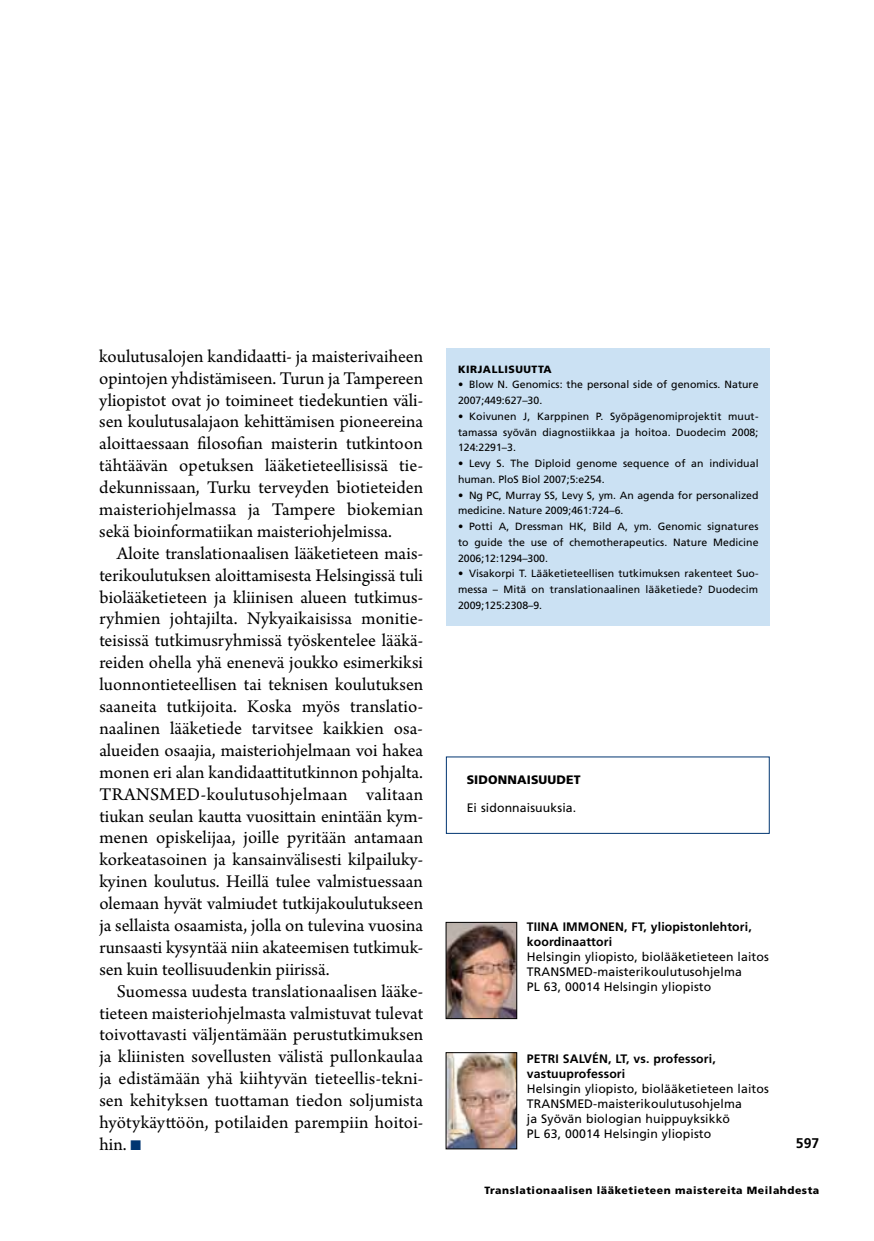
<style>
.page{position:relative;width:874px;height:1241px;background:#fff}
.page>*{position:absolute;margin:0;border:0;box-sizing:border-box;transform-origin:0 0}
.t1{font:18.9px/21.9px "Arno Pro";color:#000;text-align:justify}
.t2{font:700 14px "Frutiger LT Std";color:#000}
.t3{font:12.25px/14.9px "Frutiger LT Std";letter-spacing:.01em;color:#000}
.t4{font:700 12.25px/14.9px "Frutiger LT Std";letter-spacing:.01em;color:#000}
.t5{font:900 12.25px "Frutiger LT Std";color:#000}
.t6{font:10.5px/15.8px "Frutiger LT Std";letter-spacing:.005em;color:#000}
.t7{font:900 10.5px "Frutiger LT Std";letter-spacing:.05em;color:#000}
.s1{color:#003571}
</style>
<div class="page">
<div style="left:445px;top:348px;width:324px;height:278px;background:#cbe1f3"></div>
<img style="left:447px;top:924px;width:67px;height:92px">
<div style="left:445px;top:922px;width:71px;height:96px;border:1px solid #000"></div>
<img style="left:447px;top:1054px;width:67px;height:92px">
<p class="t1" style="left:99px;top:346px;width:325px">koulutusalojen kandidaatti- ja maisterivaiheen opintojen yhdistämiseen. Turun ja Tampereen yliopistot ovat jo toimineet tiedekuntien väli&shy;sen koulutusalajaon kehittämisen pioneereina aloittaessaan filosofian maisterin tutkintoon tähtäävän opetuksen lääketieteellisissä tie&shy;dekunnissaan, Turku terveyden biotieteiden maisteriohjelmassa ja Tampere biokemian sekä bioinformatiikan maisteriohjelmissa.</p>
<p class="t1" style="left:99px;top:543px;width:325px;text-indent:17px">Aloite translationaalisen lääketieteen mais&shy;terikoulutuksen aloittamisesta Helsingissä tuli biolääketieteen ja kliinisen alueen tutkimus&shy;ryhmien johtajilta. Nykyaikaisissa monitie&shy;teisissä tutkimusryhmissä työskentelee lääkä&shy;reiden ohella yhä enenevä joukko esimerkiksi luonnontieteellisen tai teknisen koulutuksen saaneita tutkijoita. Koska myös translatio&shy;naalinen lääketiede tarvitsee kaikkien osa&shy;alueiden osaajia, maisteriohjelmaan voi hakea monen eri alan kandidaattitutkinnon pohjalta.<br>TRANSMED-koulutusohjelmaan valitaan tiukan seulan kautta vuosittain enintään kym&shy;menen opiskelijaa, joille pyritään antamaan korkeatasoinen ja kansainvälisesti kilpailuky&shy;kyinen koulutus. Heillä tulee valmistuessaan olemaan hyvät valmiudet tutkijakoulutukseen ja sellaista osaamista, jolla on tulevina vuosina runsaasti kysyntää niin akateemisen tutkimuk&shy;sen kuin teollisuudenkin piirissä.</p>
<p class="t1" style="left:99px;top:980px;width:325px;text-indent:17px">Suomessa uudesta translationaalisen lääke&shy;tieteen maisteriohjelmasta valmistuvat tulevat toivottavasti väljentämään perustutkimuksen ja kliinisten sovellusten välistä pullonkaulaa ja edistämään yhä kiihtyvän tieteellis-tekni&shy;sen kehityksen tuottaman tiedon soljumista hyötykäyttöön, potilaiden parempiin hoitoi&shy;hin. <span class="s1">■</span></p>
<p class="t7" style="left:458px;top:362px;width:95px">KIRJALLISUUTTA</p>
<p class="t6" style="left:458px;top:377px;width:302px">• Blow N. Genomics: the personal side of genomics. Nature<br>2007;449:627–30.</p>
<p class="t6" style="left:458px;top:408px;width:302px;text-align:justify">• Koivunen J, Karppinen P. Syöpägenomiprojektit muut&shy;tamassa syövän diagnostiikkaa ja hoitoa. Duodecim 2008; 124:2291–3.</p>
<p class="t6" style="left:458px;top:455px;width:302px">• Levy S. The Diploid genome sequence of an individual human. PloS Biol 2007;5:e254.</p>
<p class="t6" style="left:458px;top:487px;width:302px">• Ng PC, Murray SS, Levy S, ym. An agenda for personalized medicine. Nature 2009;461:724–6.</p>
<p class="t6" style="left:458px;top:518px;width:302px;text-align:justify">• Potti A, Dressman HK, Bild A, ym. Genomic signatures to guide the use of chemotherapeutics. Nature Medicine 2006;12:1294–300.</p>
<p class="t6" style="left:458px;top:566px;width:302px;text-align:justify">• Visakorpi T. Lääketieteellisen tutkimuksen rakenteet Suo&shy;messa – Mitä on translationaalinen lääketiede? Duodecim 2009;125:2308–9.</p>
<p class="t5" style="left:466px;top:772px;width:60px">Sidonnaisuud</p>
<p class="t5" style="left:566px;top:772px;width:15px">et</p>
<p class="t3" style="left:466px;top:800px;width:111px">Ei sidonnaisuuksia.</p>
<p class="t4" style="left:526px;top:919px;width:226px">TIINA IMMONEN, FT, yliopistonlehtori, koordinaattori</p>
<p class="t3" style="left:526px;top:949px;width:243px">Helsingin yliopisto, biolääketieteen laitos<br>TRANSMED-maisterikoulutusohjelma<br>PL 63, 00014 Helsingin yliopisto</p>
<p class="t4" style="left:526px;top:1051px;width:190px">PETRI SALVÉN, LT, vs. professori, vastuuprofessori</p>
<p class="t3" style="left:526px;top:1081px;width:243px">Helsingin yliopisto, biolääketieteen laitos TRANSMED-maisterikoulutusohjelma<br>ja Syövän biologian huippuyksikkö<br>PL 63, 00014 Helsingin yliopisto</p>
<p class="t2" style="left:795px;top:1134px;width:25px">597</p>
<p class="t7" style="left:484px;top:1183px;width:336px">Translationaalisen lääketieteen maistereita Meilahdesta</p>
</div>
